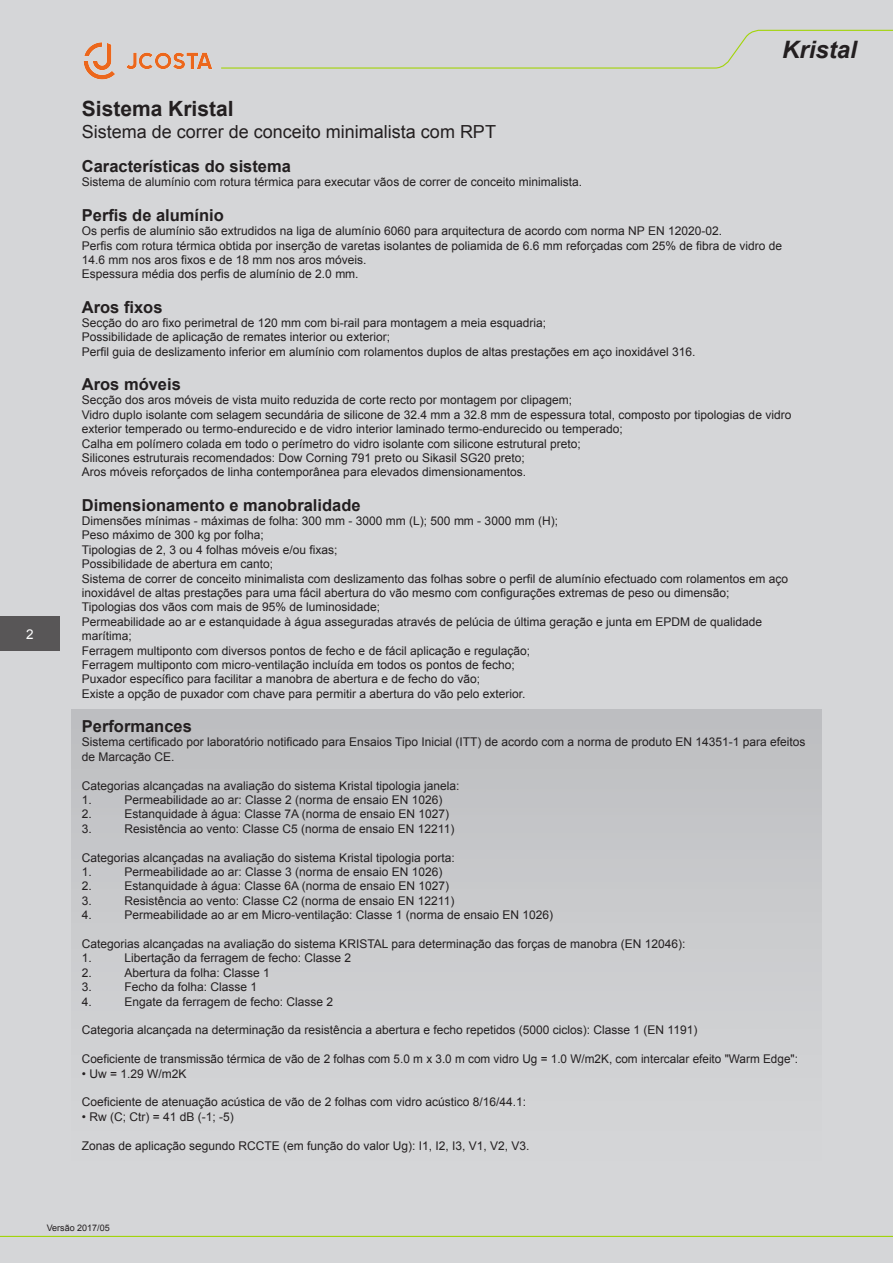
<style>
.page{position:relative;width:893px;height:1263px;background:#d5d6d8}
.page>*{position:absolute;margin:0;border:0;box-sizing:border-box;transform-origin:0 0}
.Cabeçalho_série_linh{font:italic 700 24px "Arial";color:#231f20}
.CC_titulo_L1{font:700 21px "Arial";color:#231f20}
.CC_titulo_L2{font:18px "Arial";color:#231f20}
.CC_topicos{font:700 16.5px "Arial";color:#231f20}
.Rodapé_página_número{font:13.5px "Arial";color:#fff}
.CC_base{font:12px/14.4px "Arial";color:#231f20}
.CC_base-2{font:9px "Arial";color:#231f20}
</style>
<div class="page">
<div style="left:0;top:617px;width:60px;height:34px;background:#585657"></div>
<hr style="left:0;top:1236px;width:893px;height:1px;background:#a2d40a">
<svg style="left:221px;top:29px;width:672px;height:40px"></svg>
<div style="left:71px;top:710px;width:751px;height:450px;background:linear-gradient(to right,#cacbcd,#cacbcd)"></div>
<img style="left:83px;top:42px;width:129px;height:38px">
<p class="Rodapé_página_número" style="left:26px;top:625px;width:9px">2</p>
<p class="Cabeçalho_série_linh" style="left:782px;top:34px;width:76px">Kristal</p>
<p class="CC_titulo_L1" style="left:82px;top:95px;width:153px">Sistema Kristal</p>
<p class="CC_titulo_L2" style="left:82px;top:120px;width:416px">Sistema de correr de conceito minimalista com RPT</p>
<p class="CC_topicos" style="left:82px;top:155px;width:211px">Características do sistema</p>
<p class="CC_base" style="left:82px;top:175px;width:502px">Sistema de alumínio com rotura térmica para executar vãos de correr de conceito minimalista.</p>
<p class="CC_topicos" style="left:82px;top:204px;width:144px">Perfis de alumínio</p>
<p class="CC_base" style="left:82px;top:224px;width:642px">Os perfis de alumínio são extrudidos na liga de alumínio 6060 para arquitectura de acordo com norma NP EN 12020-02.</p>
<p class="CC_base" style="left:82px;top:238px;width:702px">Perfis com rotura térmica obtida por inserção de varetas isolantes de poliamida de 6.6 mm reforçadas com 25% de fibra de vidro de<br>14.6 mm nos aros fixos e de 18 mm nos aros móveis.</p>
<p class="CC_base" style="left:82px;top:267px;width:278px">Espessura média dos perfis de alumínio de 2.0 mm.</p>
<p class="CC_topicos" style="left:82px;top:296px;width:82px">Aros fixos</p>
<p class="CC_base" style="left:82px;top:316px;width:466px">Secção do aro fixo perimetral de 120 mm com bi-rail para montagem a meia esquadria;</p>
<p class="CC_base" style="left:82px;top:330px;width:310px">Possibilidade de aplicação de remates interior ou exterior;</p>
<p class="CC_base" style="left:82px;top:344px;width:615px">Perfil guia de deslizamento inferior em alumínio com rolamentos duplos de altas prestações em aço inoxidável 316.</p>
<p class="CC_topicos" style="left:82px;top:373px;width:101px">Aros móveis</p>
<p class="CC_base" style="left:82px;top:393px;width:492px">Secção dos aros móveis de vista muito reduzida de corte recto por montagem por clipagem;</p>
<p class="CC_base" style="left:82px;top:407px;width:711px">Vidro duplo isolante com selagem secundária de silicone de 32.4 mm a 32.8 mm de espessura total, composto por tipologias de vidro exterior temperado ou termo-endurecido e de vidro interior laminado termo-endurecido ou temperado;</p>
<p class="CC_base" style="left:82px;top:436px;width:500px">Calha em polímero colada em todo o perímetro do vidro isolante com silicone estrutural preto;</p>
<p class="CC_base" style="left:82px;top:451px;width:444px">Silicones estruturais recomendados: Dow Corning 791 preto ou Sikasil SG20 preto;</p>
<p class="CC_base" style="left:82px;top:465px;width:446px">Aros móveis reforçados de linha contemporânea para elevados dimensionamentos.</p>
<p class="CC_topicos" style="left:82px;top:494px;width:280px">Dimensionamento e manobralidade</p>
<p class="CC_base" style="left:82px;top:514px;width:478px">Dimensões mínimas - máximas de folha: 300 mm - 3000 mm (L); 500 mm - 3000 mm (H);</p>
<p class="CC_base" style="left:82px;top:528px;width:184px">Peso máximo de 300 kg por folha;</p>
<p class="CC_base" style="left:82px;top:542px;width:257px">Tipologias de 2, 3 ou 4 folhas móveis e/ou fixas;</p>
<p class="CC_base" style="left:82px;top:557px;width:193px">Possibilidade de abertura em canto;</p>
<p class="CC_base" style="left:82px;top:571px;width:708px">Sistema de correr de conceito minimalista com deslizamento das folhas sobre o perfil de alumínio efectuado com rolamentos em aço inoxidável de altas prestações para uma fácil abertura do vão mesmo com configurações extremas de peso ou dimensão;</p>
<p class="CC_base" style="left:82px;top:600px;width:300px">Tipologias dos vãos com mais de 95% de luminosidade;</p>
<p class="CC_base" style="left:82px;top:614px;width:682px">Permeabilidade ao ar e estanquidade à água asseguradas através de pelúcia de última geração e junta em EPDM de qualidade marítima;</p>
<p class="CC_base" style="left:82px;top:643px;width:450px">Ferragem multiponto com diversos pontos de fecho e de fácil aplicação e regulação;</p>
<p class="CC_base" style="left:82px;top:658px;width:434px">Ferragem multiponto com micro-ventilação incluída em todos os pontos de fecho;</p>
<p class="CC_base" style="left:82px;top:672px;width:400px">Puxador específico para facilitar a manobra de abertura e de fecho do vão;</p>
<p class="CC_base" style="left:82px;top:686px;width:445px">Existe a opção de puxador com chave para permitir a abertura do vão pelo exterior.</p>
<p class="CC_topicos" style="left:82px;top:715px;width:112px">Performances</p>
<p class="CC_base" style="left:82px;top:735px;width:725px">Sistema certificado por laboratório notificado para Ensaios Tipo Inicial (ITT) de acordo com a norma de produto EN 14351-1 para efeitos de Marcação CE.</p>
<p class="CC_base" style="left:82px;top:778px;width:379px">Categorias alcançadas na avaliação do sistema Kristal tipologia janela:</p>
<p class="CC_base" style="left:82px;top:793px;width:12px">1.</p>
<p class="CC_base" style="left:124px;top:793px;width:320px">Permeabilidade ao ar: Classe 2 (norma de ensaio EN 1026)</p>
<p class="CC_base" style="left:82px;top:807px;width:12px">2.</p>
<p class="CC_base" style="left:124px;top:807px;width:326px">Estanquidade à água: Classe 7A (norma de ensaio EN 1027)</p>
<p class="CC_base" style="left:82px;top:821px;width:12px">3.</p>
<p class="CC_base" style="left:124px;top:821px;width:331px">Resistência ao vento: Classe C5 (norma de ensaio EN 12211)</p>
<p class="CC_base" style="left:82px;top:850px;width:374px">Categorias alcançadas na avaliação do sistema Kristal tipologia porta:</p>
<p class="CC_base" style="left:82px;top:865px;width:12px">1.</p>
<p class="CC_base" style="left:124px;top:865px;width:320px">Permeabilidade ao ar: Classe 3 (norma de ensaio EN 1026)</p>
<p class="CC_base" style="left:82px;top:879px;width:12px">2.</p>
<p class="CC_base" style="left:124px;top:879px;width:326px">Estanquidade à água: Classe 6A (norma de ensaio EN 1027)</p>
<p class="CC_base" style="left:82px;top:893px;width:12px">3.</p>
<p class="CC_base" style="left:124px;top:893px;width:331px">Resistência ao vento: Classe C2 (norma de ensaio EN 12211)</p>
<p class="CC_base" style="left:82px;top:908px;width:12px">4.</p>
<p class="CC_base" style="left:124px;top:908px;width:430px">Permeabilidade ao ar em Micro-ventilação: Classe 1 (norma de ensaio EN 1026)</p>
<p class="CC_base" style="left:82px;top:937px;width:605px">Categorias alcançadas na avaliação do sistema KRISTAL para determinação das forças de manobra (EN 12046):</p>
<p class="CC_base" style="left:82px;top:951px;width:12px">1.</p>
<p class="CC_base" style="left:124px;top:951px;width:228px">Libertação da ferragem de fecho: Classe 2</p>
<p class="CC_base" style="left:82px;top:965px;width:12px">2.</p>
<p class="CC_base" style="left:124px;top:965px;width:147px">Abertura da folha: Classe 1</p>
<p class="CC_base" style="left:82px;top:980px;width:12px">3.</p>
<p class="CC_base" style="left:124px;top:980px;width:134px">Fecho da folha: Classe 1</p>
<p class="CC_base" style="left:82px;top:994px;width:12px">4.</p>
<p class="CC_base" style="left:124px;top:994px;width:210px">Engate da ferragem de fecho: Classe 2</p>
<p class="CC_base" style="left:82px;top:1023px;width:617px">Categoria alcançada na determinação da resistência a abertura e fecho repetidos (5000 ciclos): Classe 1 (EN 1191)</p>
<p class="CC_base" style="left:82px;top:1052px;width:718px">Coeficiente de transmissão térmica de vão de 2 folhas com 5.0 m x 3.0 m com vidro Ug = 1.0 W/m2K, com intercalar efeito "Warm Edge":</p>
<p class="CC_base" style="left:82px;top:1066px;width:106px">• Uw = 1.29 W/m2K</p>
<p class="CC_base" style="left:82px;top:1095px;width:446px">Coeficiente de atenuação acústica de vão de 2 folhas com vidro acústico 8/16/44.1:</p>
<p class="CC_base" style="left:82px;top:1109px;width:153px">• Rw (C; Ctr) = 41 dB (-1; -5)</p>
<p class="CC_base" style="left:82px;top:1138px;width:449px">Zonas de aplicação segundo RCCTE (em função do valor Ug): I1, I2, I3, V1, V2, V3.</p>
<p class="CC_base-2" style="left:47px;top:1222px;width:65px">Versão 2017/05</p>
</div>
